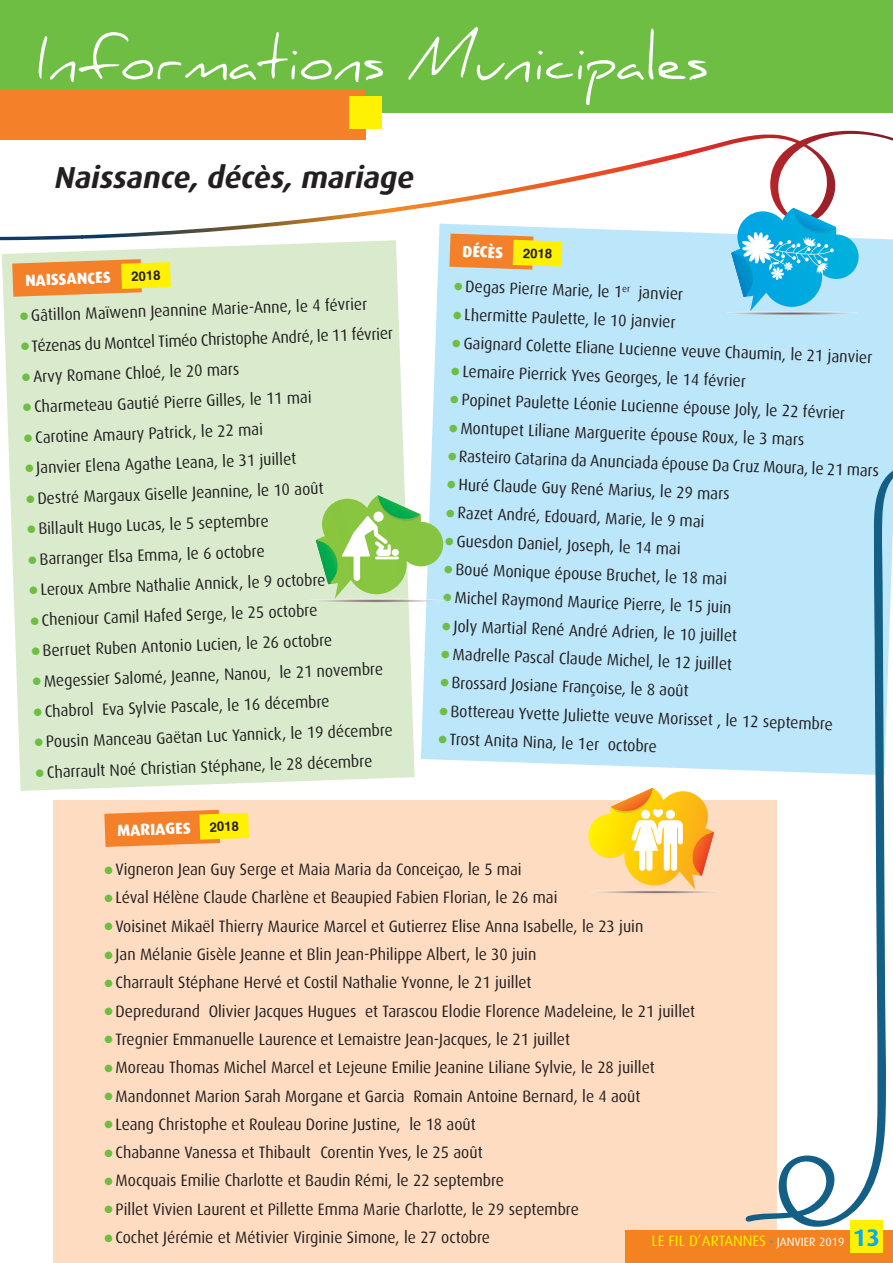
<style>
.page{position:relative;width:893px;height:1263px;background:#fff}
.page>*{position:absolute;margin:0;border:0;box-sizing:border-box;transform-origin:0 0}
.t1{font:57px "Daniel";color:#fff}
.t2{font:italic 700 30.3px "Dax";letter-spacing:-.005em;color:#231f20}
.t3{font:700 24px "Dax";color:#00aeef}
.t4{font:16.5px "Dax";color:#231f20;scale:.95 1}
.t5{font:800 16.05px "Dax";color:#fff}
.t6{font:15px "Dax";color:#fff101}
.t7{font:700 13.2px "Helvetica";color:#231f20}
.s1{color:#6ebe44}
.s2{font-size:12px;color:#00aeef}
.s3{font-size:12px;color:#fff}
</style>
<div class="page">
<div style="left:53px;top:800px;width:723px;height:463px;background:#fddbbe"></div>
<div style="left:0;top:0;width:893px;height:113px;background:#6ebe44"></div>
<div style="left:0;top:89px;width:366px;height:51px;background:#f4802a"></div>
<div style="left:349px;top:97px;width:33px;height:32px;background:#fff101"></div>
<div style="left:625px;top:1230px;width:268px;height:33px;background:#f58220"></div>
<div style="left:850px;top:1220px;width:33px;height:33px;background:#fff101"></div>
<svg style="left:0;top:131px;width:893px;height:109px"></svg>
<div style="left:421px;top:224px;width:472px;height:547px;background:#bce6fa"></div>
<svg style="left:449px;top:234px;width:113px;height:36px;background:#efb03b"></svg>
<svg style="left:2px;top:240px;width:413px;height:551px;background:#dbeccf"></svg>
<svg style="left:12px;top:259px;width:159px;height:38px;background:#f1a93d"></svg>
<svg style="left:307px;top:495px;width:139px;height:107px;background:#aad791"></svg>
<svg style="left:727px;top:208px;width:132px;height:107px"></svg>
<div style="left:754px;top:244px;width:8px;height:8px;background:#fff;border-radius:50%"></div>
<svg style="left:104px;top:810px;width:145px;height:37px;background:#f7a837"></svg>
<svg style="left:588px;top:788px;width:132px;height:105px"></svg>
<div style="left:666px;top:810px;width:9px;height:9px;background:#fff;border-radius:50%"></div>
<div style="left:641px;top:810px;width:9px;height:9px;background:#fff;border-radius:50%"></div>
<svg style="left:744px;top:471px;width:149px;height:759px"></svg>
<p class="t1" style="left:37px;top:26px;width:673px">Informations Municipales</p>
<p class="t2" style="left:55px;top:158px;width:360px">Naissance, décès, mariage</p>
<p class="t5" style="left:25px;top:271px;width:87px;rotate:-2deg">NAISSANCES</p>
<p class="t7" style="left:131px;top:266px;width:31px;rotate:-2deg">2018</p>
<p class="t4" style="left:20px;top:307px;width:367px;rotate:-2deg"><span class="s1">●</span> Gâtillon Maïwenn Jeannine Marie-Anne, le 4 février</p>
<p class="t4" style="left:21px;top:337px;width:393px;rotate:-2deg"><span class="s1">●</span> Tézenas du Montcel Timéo Christophe André, le 11 février</p>
<p class="t4" style="left:22px;top:368px;width:230px;rotate:-2deg"><span class="s1">●</span> Arvy Romane Chloé, le 20 mars</p>
<p class="t4" style="left:23px;top:398px;width:305px;rotate:-2deg"><span class="s1">●</span> Charmeteau Gautié Pierre Gilles, le 11 mai</p>
<p class="t4" style="left:24px;top:428px;width:253px;rotate:-2deg"><span class="s1">●</span> Carotine Amaury Patrick, le 22 mai</p>
<p class="t4" style="left:25px;top:459px;width:287px;rotate:-2deg"><span class="s1">●</span> Janvier Elena Agathe Leana, le 31 juillet</p>
<p class="t4" style="left:26px;top:489px;width:315px;rotate:-2deg"><span class="s1">●</span> Destré Margaux Giselle Jeannine, le 10 août</p>
<p class="t4" style="left:27px;top:520px;width:256px;rotate:-2deg"><span class="s1">●</span> Billault Hugo Lucas, le 5 septembre</p>
<p class="t4" style="left:28px;top:550px;width:250px;rotate:-2deg"><span class="s1">●</span> Barranger Elsa Emma, le 6 octobre</p>
<p class="t4" style="left:29px;top:581px;width:313px;rotate:-2deg"><span class="s1">●</span> Leroux Ambre Nathalie Annick, le 9 octobre</p>
<p class="t4" style="left:30px;top:611px;width:304px;rotate:-2deg"><span class="s1">●</span> Cheniour Camil Hafed Serge, le 25 octobre</p>
<p class="t4" style="left:31px;top:642px;width:318px;rotate:-2deg"><span class="s1">●</span> Berruet Ruben Antonio Lucien, le 26 octobre</p>
<p class="t4" style="left:32px;top:672px;width:371px;rotate:-2deg"><span class="s1">●</span> Megessier Salomé, Jeanne, Nanou, le 21 novembre</p>
<p class="t4" style="left:33px;top:703px;width:313px;rotate:-2deg"><span class="s1">●</span> Chabrol Eva Sylvie Pascale, le 16 décembre</p>
<p class="t4" style="left:34px;top:733px;width:379px;rotate:-2deg"><span class="s1">●</span> Pousin Manceau Gaëtan Luc Yannick, le 19 décembre</p>
<p class="t4" style="left:36px;top:763px;width:356px;rotate:-2deg"><span class="s1">●</span> Charrault Noé Christian Stéphane, le 28 décembre</p>
<p class="t5" style="left:463px;top:242px;width:42px;rotate:2deg">DÉCÈS</p>
<p class="t7" style="left:523px;top:242px;width:31px;rotate:2deg">2018</p>
<p class="t4" style="left:455px;top:277px;width:243px;rotate:2deg"><span class="s1">●</span> Degas Pierre Marie, le 1<sup>er</sup> janvier</p>
<p class="t4" style="left:454px;top:305px;width:236px;rotate:2deg"><span class="s1">●</span> Lhermitte Paulette, le 10 janvier</p>
<p class="t4" style="left:453px;top:333px;width:444px;rotate:2deg"><span class="s1">●</span> Gaignard Colette Eliane Lucienne veuve Chaumin, le 21 janvier</p>
<p class="t4" style="left:452px;top:362px;width:312px;rotate:2deg"><span class="s1">●</span> Lemaire Pierrick Yves Georges, le 14 février</p>
<p class="t4" style="left:451px;top:390px;width:417px;rotate:2deg"><span class="s1">●</span> Popinet Paulette Léonie Lucienne épouse Joly, le 22 février</p>
<p class="t4" style="left:450px;top:418px;width:375px;rotate:2deg"><span class="s1">●</span> Montupet Liliane Marguerite épouse Roux, le 3 mars</p>
<p class="t4" style="left:449px;top:447px;width:455px;rotate:2deg"><span class="s1">●</span> Rasteiro Catarina da Anunciada épouse Da Cruz Moura, le 21 mars</p>
<p class="t4" style="left:448px;top:475px;width:299px;rotate:2deg"><span class="s1">●</span> Huré Claude Guy René Marius, le 29 mars</p>
<p class="t4" style="left:447px;top:503px;width:273px;rotate:2deg"><span class="s1">●</span> Razet André, Edouard, Marie, le 9 mai</p>
<p class="t4" style="left:446px;top:531px;width:249px;rotate:2deg"><span class="s1">●</span> Guesdon Daniel, Joseph, le 14 mai</p>
<p class="t4" style="left:445px;top:560px;width:299px;rotate:2deg"><span class="s1">●</span> Boué Monique épouse Bruchet, le 18 mai</p>
<p class="t4" style="left:444px;top:588px;width:305px;rotate:2deg"><span class="s1">●</span> Michel Raymond Maurice Pierre, le 15 juin</p>
<p class="t4" style="left:443px;top:616px;width:312px;rotate:2deg"><span class="s1">●</span> Joly Martial René André Adrien, le 10 juillet</p>
<p class="t4" style="left:442px;top:645px;width:307px;rotate:2deg"><span class="s1">●</span> Madrelle Pascal Claude Michel, le 12 juillet</p>
<p class="t4" style="left:441px;top:673px;width:263px;rotate:2deg"><span class="s1">●</span> Brossard Josiane Françoise, le 8 août</p>
<p class="t4" style="left:440px;top:701px;width:416px;rotate:2deg"><span class="s1">●</span> Bottereau Yvette Juliette veuve Morisset , le 12 septembre</p>
<p class="t4" style="left:439px;top:729px;width:231px;rotate:2deg"><span class="s1">●</span> Trost Anita Nina, le 1er octobre</p>
<p class="t5" style="left:117px;top:821px;width:75px;rotate:-2deg">MARIAGES</p>
<p class="t7" style="left:209px;top:816px;width:31px;rotate:-2deg">2018</p>
<p class="t4" style="left:104px;top:860px;width:441px"><span class="s1">●</span> Vigneron Jean Guy Serge et Maia Maria da Conceiçao, le 5 mai</p>
<p class="t4" style="left:104px;top:888px;width:478px"><span class="s1">●</span> Léval Hélène Claude Charlène et Beaupied Fabien Florian, le 26 mai</p>
<p class="t4" style="left:104px;top:917px;width:569px"><span class="s1">●</span> Voisinet Mikaël Thierry Maurice Marcel et Gutierrez Elise Anna Isabelle, le 23 juin</p>
<p class="t4" style="left:104px;top:945px;width:456px"><span class="s1">●</span> Jan Mélanie Gisèle Jeanne et Blin Jean-Philippe Albert, le 30 juin</p>
<p class="t4" style="left:104px;top:973px;width:451px"><span class="s1">●</span> Charrault Stéphane Hervé et Costil Nathalie Yvonne, le 21 juillet</p>
<p class="t4" style="left:104px;top:1002px;width:623px"><span class="s1">●</span> Depredurand Olivier Jacques Hugues et Tarascou Elodie Florence Madeleine, le 21 juillet</p>
<p class="t4" style="left:104px;top:1030px;width:492px"><span class="s1">●</span> Tregnier Emmanuelle Laurence et Lemaistre Jean-Jacques, le 21 juillet</p>
<p class="t4" style="left:104px;top:1058px;width:581px"><span class="s1">●</span> Moreau Thomas Michel Marcel et Lejeune Emilie Jeanine Liliane Sylvie, le 28 juillet</p>
<p class="t4" style="left:104px;top:1087px;width:566px"><span class="s1">●</span> Mandonnet Marion Sarah Morgane et Garcia Romain Antoine Bernard, le 4 août</p>
<p class="t4" style="left:104px;top:1115px;width:392px"><span class="s1">●</span> Leang Christophe et Rouleau Dorine Justine, le 18 août</p>
<p class="t4" style="left:104px;top:1143px;width:400px"><span class="s1">●</span> Chabanne Vanessa et Thibault Corentin Yves, le 25 août</p>
<p class="t4" style="left:104px;top:1171px;width:422px"><span class="s1">●</span> Mocquais Emilie Charlotte et Baudin Rémi, le 22 septembre</p>
<p class="t4" style="left:104px;top:1200px;width:501px"><span class="s1">●</span> Pillet Vivien Laurent et Pillette Emma Marie Charlotte, le 29 septembre</p>
<p class="t4" style="left:104px;top:1228px;width:408px"><span class="s1">●</span> Cochet Jérémie et Métivier Virginie Simone, le 27 octobre</p>
<p class="t6" style="left:651px;top:1233px;width:194px">LE FIL D’ARTANNES <span class="s2">•</span> <span class="s3">JANVIER 2019</span></p>
<p class="t3" style="left:853px;top:1224px;width:29px">13</p>
</div>
